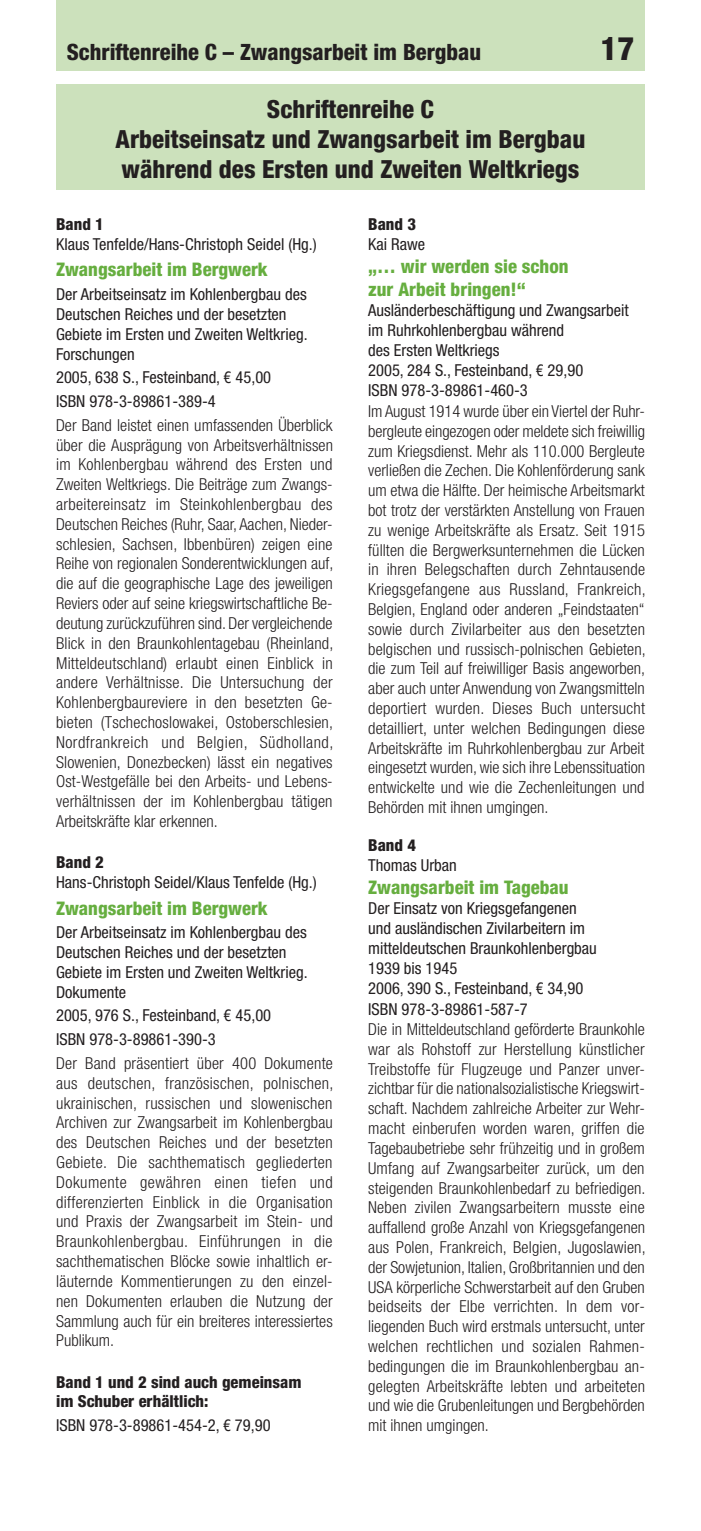
<style>
.page{position:relative;width:701px;height:1531px;background:#fff}
.page>*{position:absolute;margin:0;border:0;box-sizing:border-box;transform-origin:0 0}
.t1{font:800 condensed 32.5px "Helvetica Neue";color:#231f20}
.t2{font:800 condensed 25px/30px "Helvetica Neue";color:#231f20;text-align:center}
.t3{font:800 condensed 22.5px "Helvetica Neue";color:#231f20}
.t4{font:800 condensed 18.75px/22.5px "Helvetica Neue";color:#66ae3f}
.t5{font:300 condensed 16.5px/19.8px "Helvetica Neue";color:#231f20;text-align:justify}
.t6{font:condensed 16.5px/20px "Helvetica Neue";color:#231f20}
.t7{font:800 condensed 16.5px/19.8px "Helvetica Neue";color:#231f20}
</style>
<div class="page">
<div style="left:56px;top:0;width:588px;height:70px;background:#cce1bc"></div>
<div style="left:56px;top:84px;width:588px;height:106px;background:#cce1bc"></div>
<h3 class="t3" style="left:67px;top:38px;width:416px">Schriftenreihe C – Zwangsarbeit im Bergbau</h3>
<h1 class="t1" style="left:600px;top:28px;width:35px">17</h1>
<h2 class="t2" style="left:116px;top:93px;width:471px">Schriftenreihe C<br>Arbeitseinsatz und Zwangsarbeit im Bergbau während des Ersten und Zweiten Weltkriegs</h2>
<p class="t7" style="left:56px;top:214px;width:49px">Band 1</p>
<p class="t6" style="left:56px;top:234px;width:262px">Klaus Tenfelde/Hans-Christoph Seidel (Hg.)</p>
<p class="t4" style="left:56px;top:258px;width:213px">Zwangsarbeit im Bergwerk</p>
<p class="t6" style="left:56px;top:284px;width:253px">Der Arbeitseinsatz im Kohlenbergbau des Deutschen Reiches und der besetzten Gebiete im Ersten und Zweiten Weltkrieg.<br>Forschungen</p>
<p class="t6" style="left:56px;top:365px;width:216px;line-height:23.8px">2005, 638 S., Festeinband, € 45,00<br>ISBN 978-3-89861-389-4</p>
<p class="t5" style="left:56px;top:415px;width:279px">Der Band leistet einen umfassenden Überblick über die Ausprägung von Arbeitsverhältnissen im Kohlenbergbau während des Ersten und Zweiten Weltkriegs. Die Beiträge zum Zwangs&shy;arbeitereinsatz im Steinkohlenbergbau des Deutschen Reiches (Ruhr, Saar, Aachen, Nieder&shy;schlesien, Sachsen, Ibbenbüren) zeigen eine Reihe von regionalen Sonderentwicklungen auf, die auf die geographische Lage des jeweiligen Reviers oder auf seine kriegswirtschaftliche Be&shy;deutung zurückzuführen sind. Der vergleichende Blick in den Braunkohlentagebau (Rheinland, Mitteldeutschland) erlaubt einen Einblick in andere Verhältnisse. Die Untersuchung der Kohlenbergbaureviere in den besetzten Ge&shy;bieten (Tschechoslowakei, Ostoberschlesien, Nordfrankreich und Belgien, Südholland, Slowenien, Donezbecken) lässt ein negatives Ost-Westgefälle bei den Arbeits- und Lebens&shy;verhältnissen der im Kohlenbergbau tätigen Arbeitskräfte klar erkennen.</p>
<p class="t7" style="left:56px;top:852px;width:49px">Band 2</p>
<p class="t6" style="left:56px;top:872px;width:262px">Hans-Christoph Seidel/Klaus Tenfelde (Hg.)</p>
<p class="t4" style="left:56px;top:896px;width:213px">Zwangsarbeit im Bergwerk</p>
<p class="t6" style="left:56px;top:922px;width:253px">Der Arbeitseinsatz im Kohlenbergbau des<br>Deutschen Reiches und der besetzten<br>Gebiete im Ersten und Zweiten Weltkrieg.<br>Dokumente</p>
<p class="t6" style="left:56px;top:1003px;width:216px;line-height:23.8px">2005, 976 S., Festeinband, € 45,00<br>ISBN 978-3-89861-390-3</p>
<p class="t5" style="left:56px;top:1053px;width:279px">Der Band präsentiert über 400 Dokumente aus deutschen, französischen, polnischen, ukrainischen, russischen und slowenischen Archiven zur Zwangsarbeit im Kohlenbergbau des Deutschen Reiches und der besetzten Gebiete. Die sachthematisch gegliederten Dokumente gewähren einen tiefen und differenzierten Einblick in die Organisation und Praxis der Zwangsarbeit im Stein- und Braunkohlenbergbau. Einführungen in die sachthematischen Blöcke sowie inhaltlich er&shy;läuternde Kommentierungen zu den einzel&shy;nen Dokumenten erlauben die Nutzung der Sammlung auch für ein breiteres interessiertes Publikum.</p>
<p class="t7" style="left:56px;top:1371px;width:247px">Band 1 und 2 sind auch gemeinsam im Schuber erhältlich:</p>
<p class="t6" style="left:56px;top:1415px;width:216px">ISBN 978-3-89861-454-2, € 79,90</p>
<p class="t7" style="left:368px;top:214px;width:49px">Band 3</p>
<p class="t6" style="left:368px;top:234px;width:58px">Kai Rawe</p>
<p class="t4" style="left:368px;top:255px;width:202px">„… wir werden sie schon zur Arbeit bringen!“</p>
<p class="t6" style="left:368px;top:300px;width:262px">Ausländerbeschäftigung und Zwangsarbeit im Ruhrkohlenbergbau während<br>des Ersten Weltkriegs<br>2005, 284 S., Festeinband, € 29,90<br>ISBN 978-3-89861-460-3</p>
<p class="t5" style="left:368px;top:401px;width:279px">Im August 1914 wurde über ein Viertel der Ruhr&shy;bergleute eingezogen oder meldete sich freiwillig zum Kriegsdienst. Mehr als 110.000 Bergleute verließen die Zechen. Die Kohlenförderung sank um etwa die Hälfte. Der heimische Arbeitsmarkt bot trotz der verstärkten Anstellung von Frauen zu wenige Arbeitskräfte als Ersatz. Seit 1915 füllten die Bergwerksunternehmen die Lücken in ihren Belegschaften durch Zehntausende Kriegsgefangene aus Russland, Frankreich, Belgien, England oder anderen „Feindstaaten“ sowie durch Zivilarbeiter aus den besetzten belgischen und russisch-polnischen Gebieten, die zum Teil auf freiwilliger Basis angeworben, aber auch unter Anwendung von Zwangsmitteln deportiert wurden. Dieses Buch untersucht detailliert, unter welchen Bedingungen diese Arbeitskräfte im Ruhrkohlenbergbau zur Arbeit eingesetzt wurden, wie sich ihre Lebenssituation entwickelte und wie die Zechenleitungen und Behörden mit ihnen umgingen.</p>
<p class="t7" style="left:368px;top:835px;width:49px">Band 4</p>
<p class="t6" style="left:368px;top:855px;width:90px">Thomas Urban</p>
<p class="t4" style="left:368px;top:875px;width:202px">Zwangsarbeit im Tagebau</p>
<p class="t6" style="left:368px;top:898px;width:230px">Der Einsatz von Kriegsgefangenen und ausländischen Zivilarbeitern im mitteldeutschen Braunkohlenbergbau<br>1939 bis 1945<br>2006, 390 S., Festeinband, € 34,90<br>ISBN 978-3-89861-587-7</p>
<p class="t5" style="left:368px;top:1019px;width:279px">Die in Mitteldeutschland geförderte Braunkohle war als Rohstoff zur Herstellung künstlicher Treibstoffe für Flugzeuge und Panzer unver&shy;zichtbar für die nationalsozialistische Kriegswirt&shy;schaft. Nachdem zahlreiche Arbeiter zur Wehr&shy;macht einberufen worden waren, griffen die Tagebaubetriebe sehr frühzeitig und in großem Umfang auf Zwangsarbeiter zurück, um den steigenden Braunkohlenbedarf zu befriedigen.<br>Neben zivilen Zwangsarbeitern musste eine auffallend große Anzahl von Kriegsgefangenen aus Polen, Frankreich, Belgien, Jugoslawien, der Sowjetunion, Italien, Großbritannien und den USA körperliche Schwerstarbeit auf den Gruben beidseits der Elbe verrichten. In dem vor&shy;liegenden Buch wird erstmals untersucht, unter welchen rechtlichen und sozialen Rahmen&shy;bedingungen die im Braunkohlenbergbau an&shy;gelegten Arbeitskräfte lebten und arbeiteten und wie die Grubenleitungen und Bergbehörden mit ihnen umgingen.</p>
</div>
